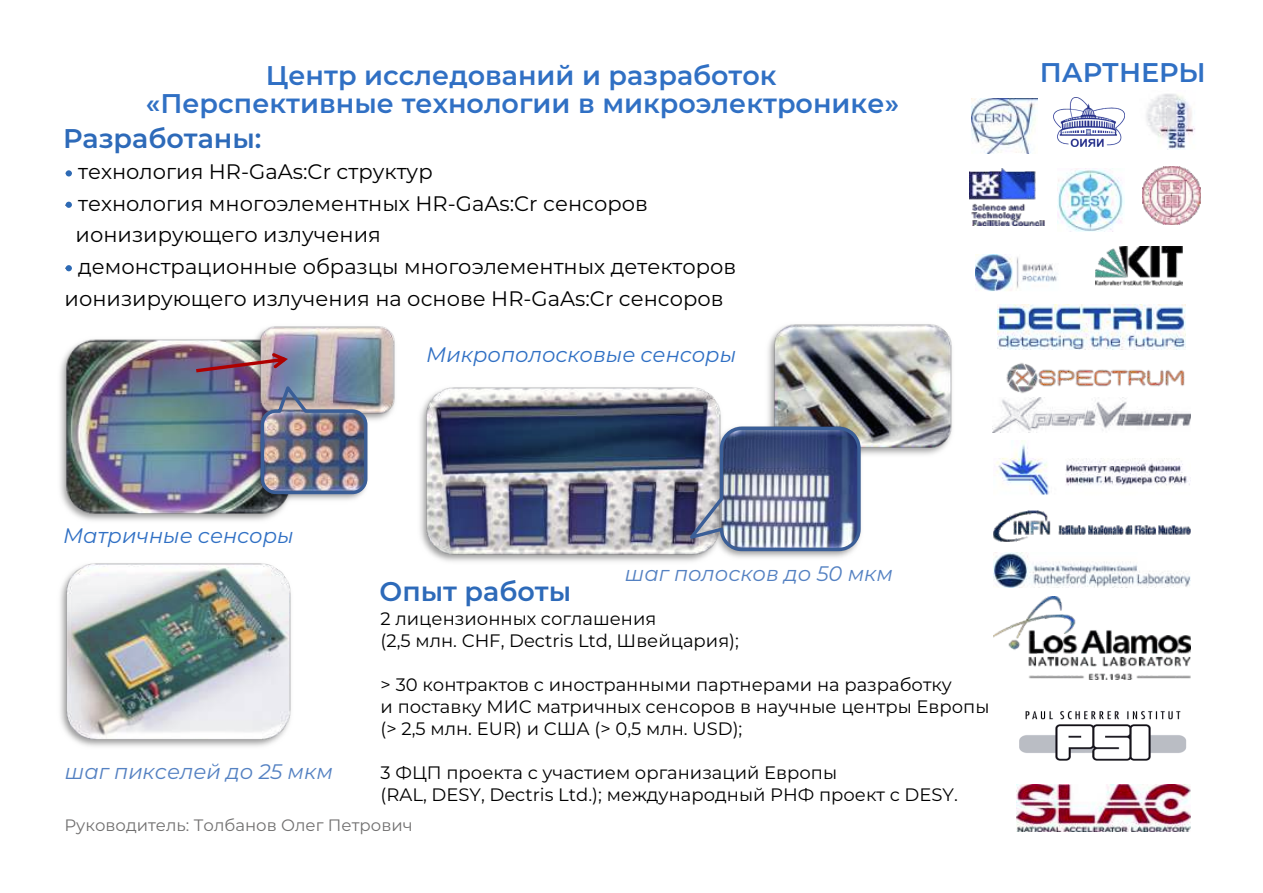
<style>
.page{position:relative;width:1263px;height:893px;background:#fff}
.page>*{position:absolute;margin:0;border:0;box-sizing:border-box;transform-origin:0 0}
.t1{font:600 27px/28.2px "Montserrat";color:#3070c4;text-align:center}
.t2{font:600 27px "Montserrat";color:#2d6ab9}
.t3{font:21px/31.7px "Montserrat";color:#000}
.t4{font:italic 21px "Montserrat";color:#3070c4}
.t5{font:italic 21px "Montserrat";color:#5481c2}
.t6{font:18px/22px "Montserrat";color:#000}
.t7{font:16.5px "Montserrat";color:#717070}
</style>
<div class="page">
<img style="left:768px;top:324px;width:184px;height:131px">
<img style="left:60px;top:563px;width:231px;height:184px">
<img style="left:420px;top:387px;width:301px;height:175px">
<img style="left:709px;top:422px;width:157px;height:140px">
<img style="left:683px;top:425px;width:179px;height:128px">
<img style="left:1006px;top:363px;width:179px;height:35px">
<img style="left:998px;top:305px;width:188px;height:44px">
<img style="left:971px;top:98px;width:66px;height:56px">
<img style="left:1058px;top:168px;width:66px;height:63px">
<img style="left:1019px;top:711px;width:168px;height:50px">
<img style="left:996px;top:440px;width:194px;height:55px">
<img style="left:1054px;top:97px;width:70px;height:50px">
<img style="left:1146px;top:93px;width:49px;height:57px">
<img style="left:1142px;top:167px;width:58px;height:57px">
<img style="left:1016px;top:784px;width:174px;height:47px">
<img style="left:969px;top:169px;width:76px;height:56px">
<img style="left:976px;top:254px;width:81px;height:38px">
<img style="left:993px;top:552px;width:197px;height:36px">
<img style="left:992px;top:398px;width:198px;height:34px">
<img style="left:1095px;top:246px;width:88px;height:40px">
<img style="left:993px;top:510px;width:197px;height:32px">
<img style="left:993px;top:597px;width:197px;height:83px">
<img style="left:60px;top:339px;width:225px;height:182px">
<img style="left:248px;top:326px;width:147px;height:100px">
<img style="left:249px;top:405px;width:123px;height:100px">
<svg style="left:196px;top:353px;width:92px;height:19px;background:#986577"></svg>
<img style="left:259px;top:381px;width:110px;height:115px">
<svg style="left:66px;top:170px;width:6px;height:6px"></svg>
<svg style="left:66px;top:202px;width:6px;height:6px"></svg>
<svg style="left:66px;top:265px;width:6px;height:6px"></svg>
<h1 class="t1" style="left:146px;top:61px;width:755px">Центр исследований и разработок «Перспективные технологии в микроэлектронике»</h1>
<h1 class="t1" style="left:1040px;top:58px;width:168px">ПАРТНЕРЫ</h1>
<h1 class="t2" style="left:63px;top:122px;width:200px">Разработаны:</h1>
<p class="t3" style="left:65px;top:156px;width:369px">- технология HR-GaAs:Cr структур</p>
<p class="t3" style="left:76px;top:187px;width:574px;text-indent:-11px">- технология многоэлементных HR-GaAs:Cr сенсоров ионизирующего излучения</p>
<p class="t3" style="left:65px;top:251px;width:673px">- демонстрационные образцы многоэлементных детекторов ионизирующего излучения на основе HR-GaAs:Cr сенсоров</p>
<p class="t4" style="left:426px;top:342px;width:311px">Микрополосковые сенсоры</p>
<p class="t4" style="left:63px;top:522px;width:232px">Матричные сенсоры</p>
<p class="t5" style="left:65px;top:759px;width:269px">шаг пикселей до 25 мкм</p>
<h1 class="t2" style="left:380px;top:574px;width:193px">Опыт работы</h1>
<p class="t5" style="left:625px;top:561px;width:270px">шаг полосков до 50 мкм</p>
<p class="t6" style="left:381px;top:607px;width:360px">2 лицензионных соглашения<br>(2,5 млн. СHF, Dectris Ltd, Швейцария);</p>
<p class="t6" style="left:381px;top:673px;width:610px">&gt; 30 контрактов с иностранными партнерами на разработку<br>и поставку МИС матричных сенсоров в научные центры Европы (&gt; 2,5 млн. EUR) и США (&gt; 0,5 млн. USD);</p>
<p class="t6" style="left:381px;top:762px;width:579px">3 ФЦП проекта с участием организаций Европы<br>(RAL, DESY, Dectris Ltd.); международный РНФ проект с DESY.</p>
<p class="t7" style="left:65px;top:815px;width:350px">Руководитель: Толбанов Олег Петрович</p>
</div>
